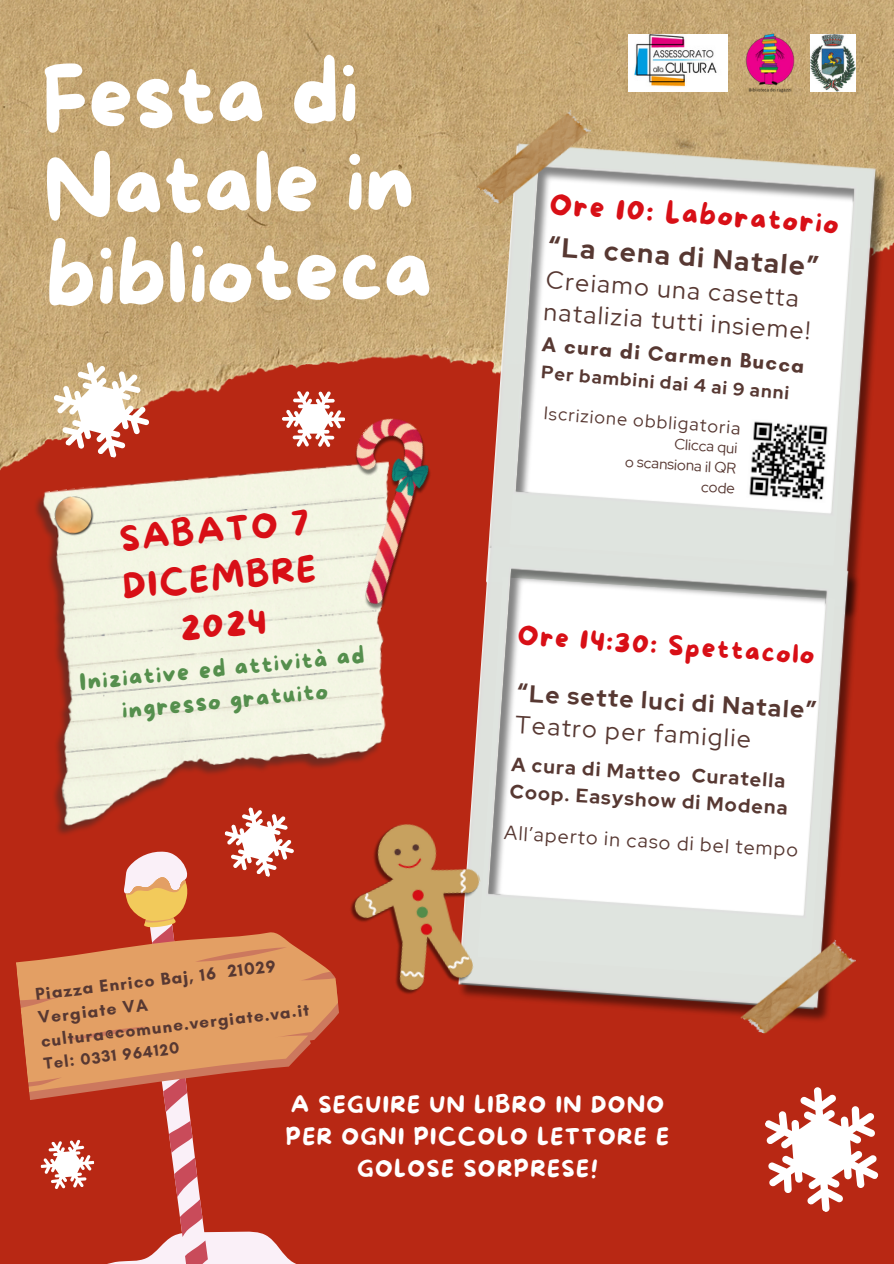
<style>
.page{position:relative;width:894px;height:1264px;background:#fff}
.page>*{position:absolute;margin:0;border:0;box-sizing:border-box;transform-origin:0 0}
.t1{font:88.2px/88.8px "More Sugar";color:#fff}
.t2{font:34.35px/47.1px "More Sugar";color:#d80f16;text-align:center}
.t3{font:28.8px "More Sugar";color:#d80f16}
.t4{font:27px "More Sugar";color:#d80f16}
.t5{font:700 27px "Red Hat Display";color:#573832}
.t6{font:24.75px/31.5px "Red Hat Display";color:#573832}
.t7{font:700 24px "Red Hat Display";color:#573832}
.t8{font:23.55px/32.4px "More Sugar";color:#558f4d;text-align:center}
.t9{font:22.8px/31.7px "More Sugar";letter-spacing:.06em;color:#fff;text-align:center}
.t10{font:700 21px "Glacial Indifference";color:#573832}
.t11{font:700 19.5px/26.8px "Red Hat Display";color:#573832}
.t12{font:19.5px "Red Hat Display";color:#573832}
.t13{font:18px "Red Hat Display";color:#573832}
.t14{font:700 18px "Red Hat Display";color:#573832}
.t15{font:700 17.4px/23.4px "Glacial Indifference";color:#573832}
.t16{font:700 17.25px "Glacial Indifference";color:#573832}
.t17{font:700 16.5px "Glacial Indifference";color:#573832}
.t18{font:15px/20px "Red Hat Display";color:#573832;text-align:right}
</style>
<div class="page">
<div style="left:0;top:0;width:893px;height:1263px;background:#b82814"></div>
<img style="left:0;top:0;width:893px;height:471px">
<svg style="left:43px;top:355px;width:117px;height:96px"></svg>
<img style="left:484px;top:141px;width:409px;height:402px">
<img style="left:10px;top:451px;width:376px;height:384px">
<img style="left:52px;top:494px;width:45px;height:45px">
<img style="left:282px;top:403px;width:196px;height:216px">
<svg style="left:282px;top:391px;width:63px;height:56px"></svg>
<svg style="left:216px;top:802px;width:86px;height:33px"></svg>
<img style="left:473px;top:96px;width:120px;height:121px">
<img style="left:457px;top:543px;width:404px;height:473px">
<img style="left:331px;top:807px;width:173px;height:201px">
<img style="left:738px;top:925px;width:120px;height:109px">
<img style="left:628px;top:35px;width:99px;height:56px">
<img style="left:736px;top:28px;width:67px;height:70px">
<img style="left:810px;top:35px;width:45px;height:56px">
<img style="left:746px;top:419px;width:84px;height:84px">
<svg style="left:111px;top:835px;width:235px;height:428px"></svg>
<svg style="left:29px;top:931px;width:327px;height:170px"></svg>
<svg style="left:124px;top:1093px;width:85px;height:170px"></svg>
<svg style="left:16px;top:859px;width:337px;height:234px;fill:#e39f60"></svg>
<svg style="left:40px;top:1139px;width:55px;height:50px"></svg>
<svg style="left:765px;top:1087px;width:114px;height:125px"></svg>
<p class="t1" style="left:41px;top:59px;width:388px;rotate:-1deg">Festa di<br>Natale in biblioteca</p>
<p class="t2" style="left:116px;top:517px;width:196px;rotate:-5deg">SABATO 7<br>DICEMBRE<br>2024</p>
<p class="t8" style="left:78px;top:666px;width:287px;rotate:-5deg">Iniziative ed attività ad ingresso gratuito</p>
<p class="t15" style="left:34px;top:982px;width:243px;rotate:-7deg">Piazza Enrico Baj, 16 21029<br>Vergiate VA</p>
<h2 class="t16" style="left:40px;top:1031px;width:271px;rotate:-7deg">cultura@comune.vergiate.va.it</h2>
<h5 class="t17" style="left:42px;top:1053px;width:138px;rotate:-7deg">Tel: 0331 964120</h5>
<p class="t3" style="left:550px;top:188px;width:291px;rotate:4deg">Ore 10: Laboratorio</p>
<p class="t5" style="left:549px;top:229px;width:272px;rotate:4deg">“La cena di Natale”</p>
<p class="t6" style="left:547px;top:264px;width:268px;rotate:4deg">Creiamo una casetta natalizia tutti insieme!</p>
<p class="t10" style="left:543px;top:330px;width:264px;rotate:5deg">A cura di Carmen Bucca</p>
<p class="t14" style="left:542px;top:360px;width:250px;rotate:5deg">Per bambini dai 4 ai 9 anni</p>
<p class="t13" style="left:544px;top:401px;width:199px;rotate:4deg">Iscrizione obbligatoria</p>
<h5 class="t18" style="left:675px;top:434px;width:65px;rotate:4deg">Clicca qui</h5>
<p class="t18" style="left:625px;top:451px;width:113px;rotate:4deg">o scansiona il QR code</p>
<p class="t4" style="left:518px;top:620px;width:299px;rotate:4deg">Ore 14:30: Spettacolo</p>
<h6 class="t7" style="left:518px;top:677px;width:300px;rotate:3deg">“Le sette luci di Natale”</h6>
<h6 class="t6" style="left:516px;top:710px;width:237px;rotate:3deg">Teatro per famiglie</h6>
<p class="t11" style="left:512px;top:751px;width:279px;rotate:3deg">A cura di Matteo Curatella<br>Coop. Easyshow di Modena</p>
<h3 class="t12" style="left:505px;top:820px;width:296px;rotate:3deg">All’aperto in caso di bel tempo</h3>
<p class="t9" style="left:286px;top:1090px;width:384px">A SEGUIRE UN LIBRO IN DONO<br>PER OGNI PICCOLO LETTORE E<br>GOLOSE SORPRESE!</p>
</div>
